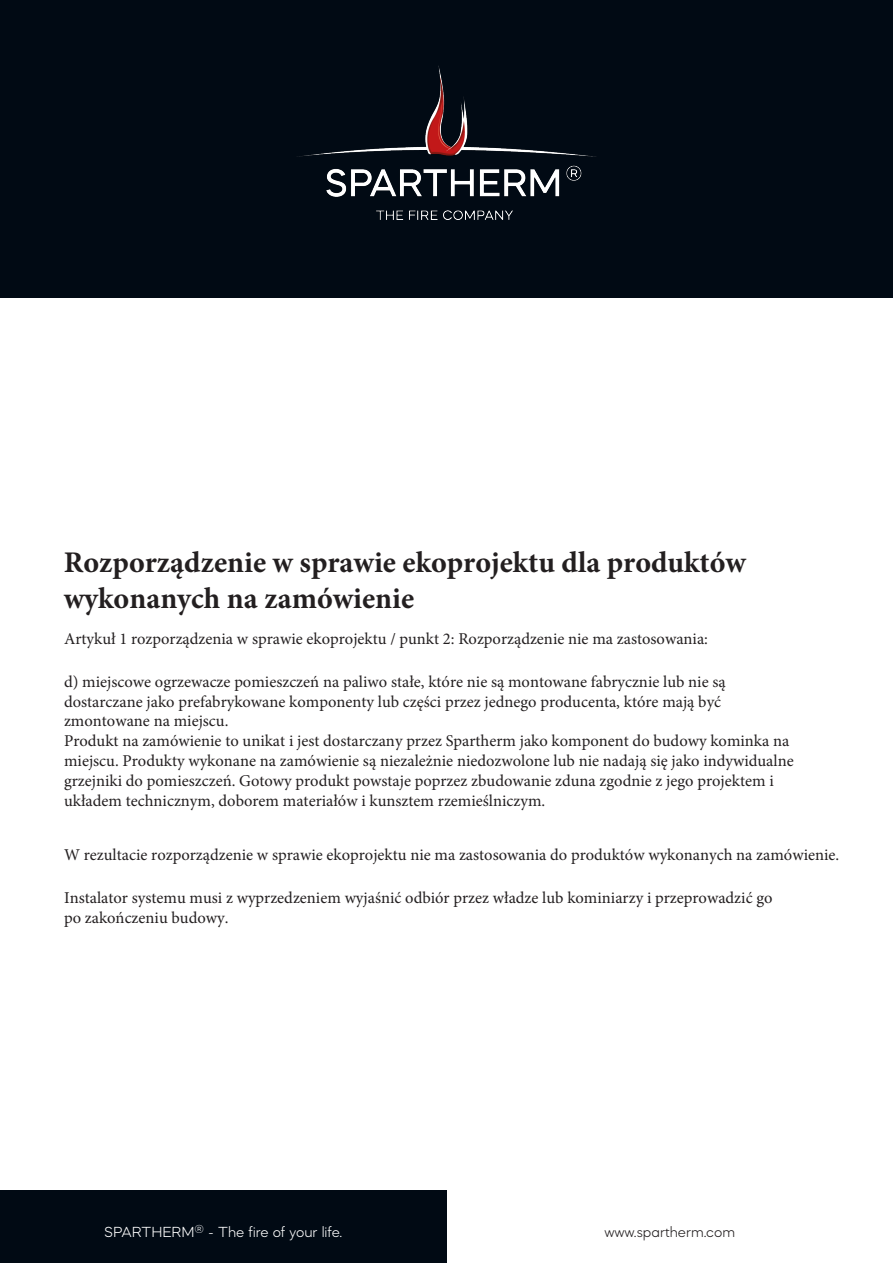
<style>
.page{position:relative;width:893px;height:1263px;background:#fff}
.page>*{position:absolute;margin:0;border:0;box-sizing:border-box;transform-origin:0 0}
.t1{font:700 30px/36px "Minion Pro";color:#231f20}
.t2{font:16.5px/19.8px "Minion Pro";color:#231f20}
.t3{font:300 15px "Mazzard M";color:#fff}
.t4{font:300 15px "Mazzard M";color:#231f20}
</style>
<div class="page">
<div style="left:0;top:0;width:893px;height:298px;background:#010a14"></div>
<img style="left:297px;top:66px;width:299px;height:154px">
<div style="left:0;top:1191px;width:446px;height:72px;background:#010a14"></div>
<p class="t1" style="left:64px;top:544px;width:684px">Rozporządzenie w sprawie ekoprojektu dla produktów wykonanych na zamówienie</p>
<p class="t2" style="left:64px;top:628px;width:645px">Artykuł 1 rozporządzenia w sprawie ekoprojektu / punkt 2: Rozporządzenie nie ma zastosowania:</p>
<p class="t2" style="left:64px;top:672px;width:731px">d) miejscowe ogrzewacze pomieszczeń na paliwo stałe, które nie są montowane fabrycznie lub nie są dostarczane jako prefabrykowane komponenty lub części przez jednego producenta, które mają być zmontowane na miejscu.<br>Produkt na zamówienie to unikat i jest dostarczany przez Spartherm jako komponent do budowy kominka na miejscu. Produkty wykonane na zamówienie są niezależnie niedozwolone lub nie nadają się jako indywidualne grzejniki do pomieszczeń. Gotowy produkt powstaje poprzez zbudowanie zduna zgodnie z jego projektem i układem technicznym, doborem materiałów i kunsztem rzemieślniczym.</p>
<p class="t2" style="left:64px;top:844px;width:777px">W rezultacie rozporządzenie w sprawie ekoprojektu nie ma zastosowania do produktów wykonanych na zamówienie.</p>
<p class="t2" style="left:64px;top:888px;width:710px">Instalator systemu musi z wyprzedzeniem wyjaśnić odbiór przez władze lub kominiarzy i przeprowadzić go po zakończeniu budowy.</p>
<p class="t3" style="left:82px;top:1219px;width:284px">SPARTHERM<sup>®</sup> – Das Feuer deines Lebens.</p>
<p class="t3" style="left:104px;top:1223px;width:240px">SPARTHERM<sup>®</sup> - The fire of your life.</p>
<p class="t4" style="left:604px;top:1223px;width:132px">www.spartherm.com</p>
</div>
